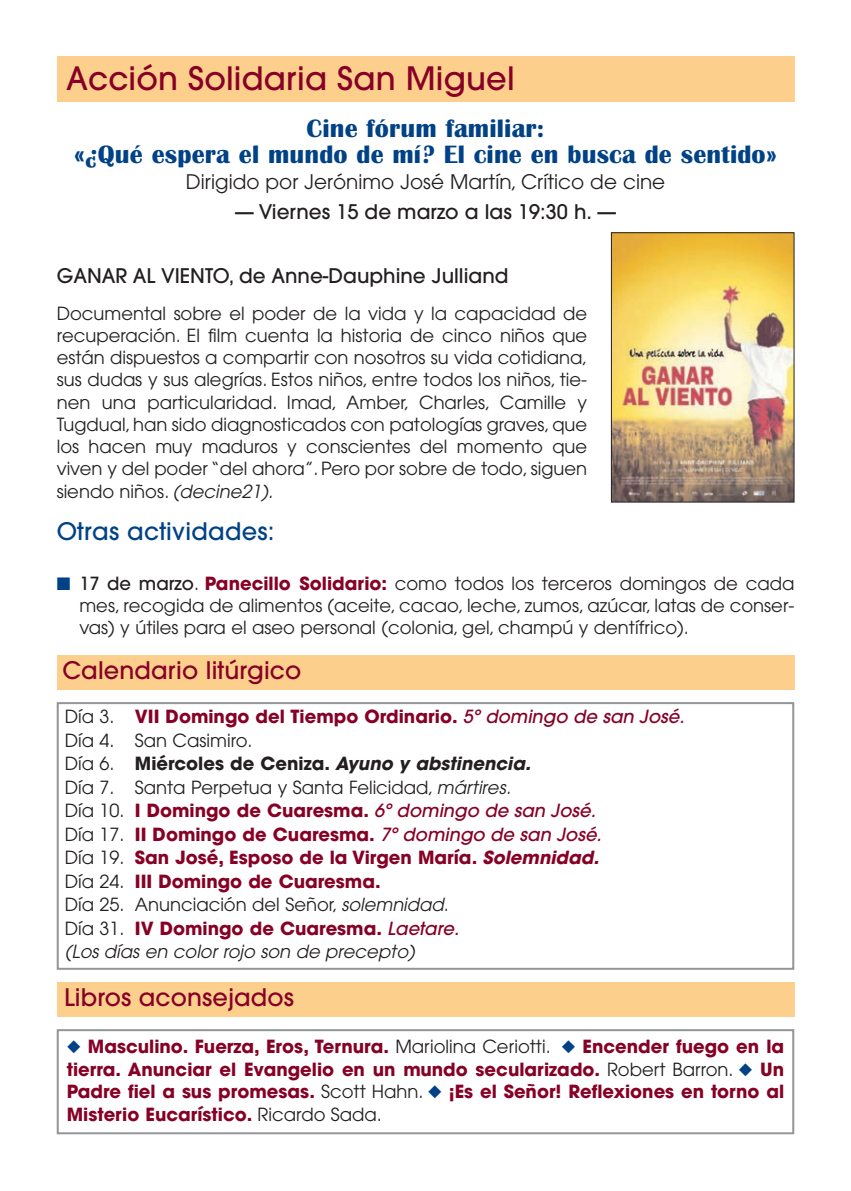
<style>
.page{position:relative;width:851px;height:1191px;background:#fff}
.page>*{position:absolute;margin:0;border:0;box-sizing:border-box;transform-origin:0 0}
.t1{font:500 32px "Avant Garde";letter-spacing:.005em;color:#870126}
.t2{font:700 26px/26px "Britannic";letter-spacing:.005em;color:#014286;text-align:center}
.t3{font:500 24px "Avant Garde";letter-spacing:.005em;color:#870126}
.t4{font:500 24px "Avant Garde";letter-spacing:.01em;color:#014286}
.t5{font:500 20px "Avant Garde";color:#231f20}
.t6{font:20px "Avant Garde";color:#231f20}
.t7{font:700 18px/23.4px "Avant Garde";color:#870126;text-align:justify}
.t8{font:18px/22.2px "Avant Garde";color:#231f20;text-align:justify}
.s1{font-style:italic}
.s2{color:#014286}
.s3{font-weight:500}
.s4{font-weight:700;color:#870126}
.s5{font-weight:400;color:#231f20}
.s6{font-weight:500;font-style:italic}
.s7{color:#231f20}
.s8{font-style:italic;color:#231f20}
.s9{font-weight:400;font-style:italic;color:#231f20}
</style>
<div class="page">
<div style="left:57px;top:1029px;width:737px;height:105px;border:2px solid #939598"></div>
<div style="left:57px;top:702px;width:737px;height:267px;border:2px solid #939598"></div>
<div style="left:57px;top:982px;width:737px;height:34px;background:#fdcf8d"></div>
<div style="left:57px;top:655px;width:737px;height:34px;background:#fdcf8d"></div>
<div style="left:57px;top:57px;width:737px;height:45px;background:#fdcf8d"></div>
<img style="left:613px;top:234px;width:179px;height:266px">
<div style="left:611px;top:232px;width:183px;height:270px;border:1px solid #231f20"></div>
<h1 class="t1" style="left:66px;top:66px;width:450px">Acción Solidaria San Miguel</h1>
<h2 class="t2" style="left:74px;top:115px;width:704px">Cine fórum familiar:<br>«¿Qué espera el mundo de mí? El cine en busca de sentido»</h2>
<p class="t6" style="left:186px;top:174px;width:481px">Dirigido por Jerónimo José Martín, Crítico de cine</p>
<p class="t5" style="left:234px;top:204px;width:384px">— Viernes 15 de marzo a las 19:30 h. —</p>
<p class="t5" style="left:57px;top:268px;width:453px">GANAR AL VIENTO, de Anne-Dauphine Julliand</p>
<p class="t8" style="left:57px;top:303px;width:532px">Documental sobre el poder de la vida y la capacidad de recuperación. El film cuenta la historia de cinco niños que están dispuestos a compartir con nosotros su vida cotidiana, sus dudas y sus alegrías. Estos niños, entre todos los niños, tie&shy;nen una particularidad. Imad, Amber, Charles, Camille y Tugdual,han sido diagnosticados con patologías graves,que los hacen muy maduros y conscientes del momento que viven y del poder “del ahora”. Pero por sobre de todo, siguen siendo niños. <span class="s1">(decine21).</span></p>
<h3 class="t4" style="left:57px;top:522px;width:219px">Otras actividades:</h3>
<p class="t8" style="left:79px;top:573px;width:716px;text-indent:-23px"><span class="s2">■</span> <span class="s3">17 de marzo</span>. <span class="s4">Panecillo Solidario:</span> como todos los terceros domingos de cada mes, recogida de alimentos (aceite, cacao, leche, zumos, azúcar, latas de conser&shy;vas) y útiles para el aseo personal (colonia, gel, champú y dentífrico).</p>
<h3 class="t3" style="left:62px;top:661px;width:240px">Calendario litúrgico</h3>
<p class="t7" style="left:65px;top:707px;width:621px;text-align:left"><span class="s5">Día 3.</span> VII Domingo del Tiempo Ordinario. <span class="s6">5º domingo de san José.<br></span><span class="s5">Día 4. San Casimiro.<br>Día 6.</span> <span class="s7">Miércoles de Ceniza.</span> <span class="s8">Ayuno y abstinencia.<br></span><span class="s5">Día 7. Santa Perpetua y Santa Felicidad,</span> <span class="s9">mártires.<br></span><span class="s5">Día 10.</span> I Domingo de Cuaresma. <span class="s6">6º domingo de san José.<br></span><span class="s5">Día 17.</span> II Domingo de Cuaresma. <span class="s6">7º domingo de san José.<br></span><span class="s5">Día 19.</span> San José, Esposo de la Virgen María. <span class="s1">Solemnidad.<br></span><span class="s5">Día 24.</span> III Domingo de Cuaresma.<br><span class="s5">Día 25. Anunciación del Señor,</span> <span class="s9">solemnidad</span><span class="s5">.<br>Día 31.</span> IV Domingo de Cuaresma. <span class="s6">Laetare.<br></span><span class="s9">(Los días en color rojo son de precepto)</span></p>
<h3 class="t3" style="left:64px;top:988px;width:231px">Libros aconsejados</h3>
<p class="t7" style="left:67px;top:1037px;width:719px;line-height:22.6px"><span class="s2">◆</span> Masculino. Fuerza, Eros, Ternura. <span class="s5">Mariolina Ceriotti.</span> <span class="s2">◆</span> Encender fuego en la tierra. Anunciar el Evangelio en un mundo secularizado. <span class="s5">Robert Barron.</span> <span class="s2">◆</span> Un Padre fiel a sus promesas. <span class="s5">Scott Hahn.</span> <span class="s2">◆</span> ¡Es el Señor! Reflexiones en torno al Misterio Eucarístico. <span class="s5">Ricardo Sada.</span></p>
</div>
